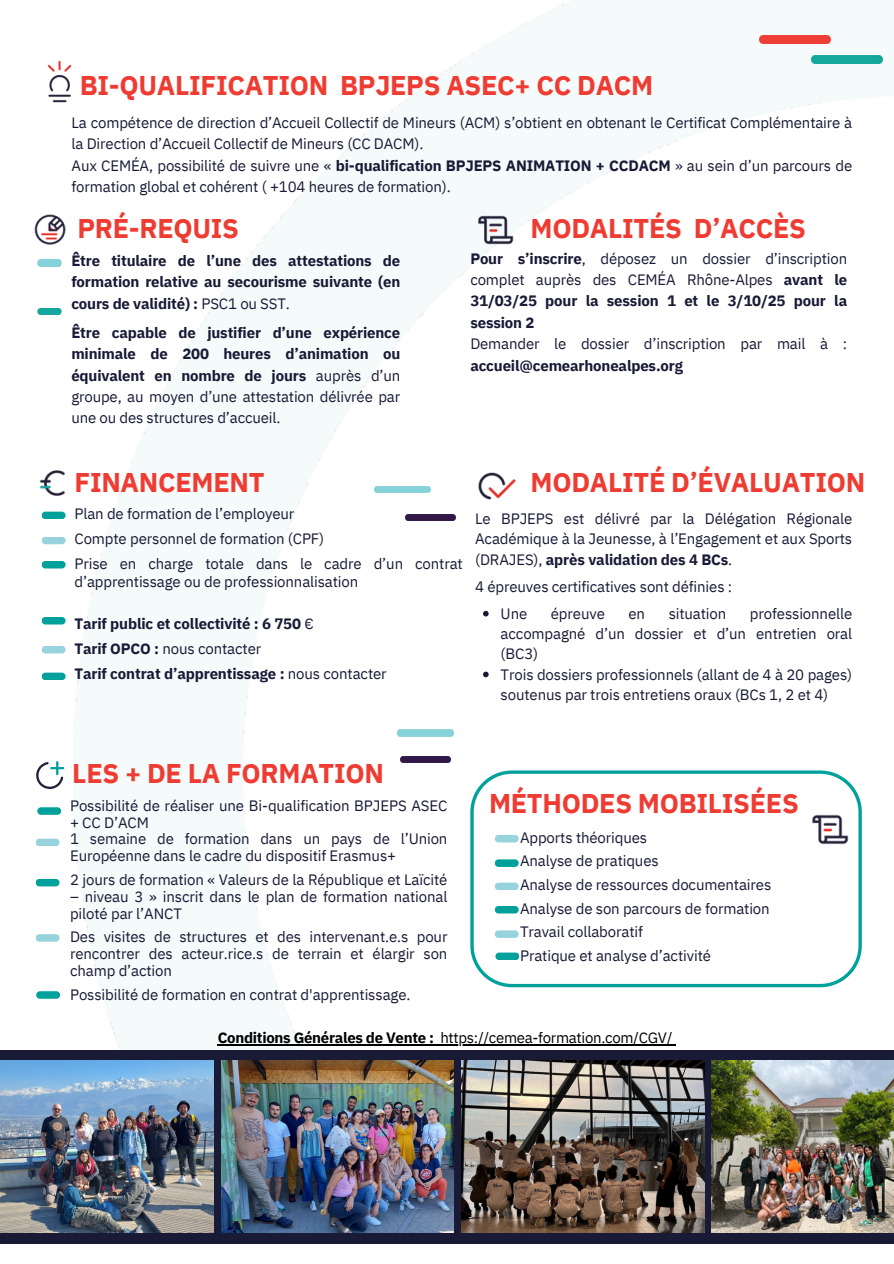
<style>
.page{position:relative;width:894px;height:1264px;background:#fff}
.page>*{position:absolute;margin:0;border:0;box-sizing:border-box;transform-origin:0 0}
.t1{font:700 27px "IBM Plex Sans";letter-spacing:-.01em;color:#ef3c33}
.t2{font:15px/16.8px "IBM Plex Sans";letter-spacing:-.01em;color:#181a36}
.t3{font:700 15px/21.3px "IBM Plex Sans";letter-spacing:-.01em;color:#181a36;text-align:justify}
.t4{font:15px "IBM Plex Sans";letter-spacing:-.02em;color:#000}
.s1{font-weight:700}
.s2{font-weight:400}
</style>
<div class="page">
<img style="left:74px;top:0;width:813px;height:1048px">
<img style="left:39px;top:470px;width:26px;height:26px">
<div style="left:37px;top:807px;width:24px;height:7px;background:#00a19a;border-radius:4px"></div>
<div style="left:36px;top:838px;width:23px;height:8px;background:#96d3dd;border-radius:4px"></div>
<div style="left:36px;top:878px;width:23px;height:8px;background:#00a19a;border-radius:4px"></div>
<div style="left:36px;top:934px;width:23px;height:7px;background:#96d3dd;border-radius:4px"></div>
<div style="left:42px;top:561px;width:24px;height:7px;background:#00a19a;border-radius:4px"></div>
<div style="left:42px;top:617px;width:24px;height:7px;background:#00a19a;border-radius:4px"></div>
<svg style="left:36px;top:761px;width:28px;height:28px"></svg>
<div style="left:42px;top:511px;width:24px;height:8px;background:#00a19a;border-radius:4px"></div>
<div style="left:42px;top:536px;width:24px;height:8px;background:#96d3dd;border-radius:4px"></div>
<div style="left:42px;top:646px;width:24px;height:7px;background:#96d3dd;border-radius:4px"></div>
<div style="left:42px;top:672px;width:24px;height:8px;background:#00a19a;border-radius:4px"></div>
<img style="left:471px;top:465px;width:51px;height:42px">
<img style="left:805px;top:808px;width:48px;height:42px">
<img style="left:759px;top:35px;width:70px;height:8px">
<img style="left:471px;top:209px;width:48px;height:42px">
<img style="left:811px;top:56px;width:71px;height:8px">
<div style="left:494px;top:835px;width:24px;height:7px;background:#96d3dd;border-radius:4px"></div>
<div style="left:494px;top:859px;width:24px;height:8px;background:#00a19a;border-radius:4px"></div>
<div style="left:494px;top:882px;width:24px;height:8px;background:#96d3dd;border-radius:4px"></div>
<div style="left:494px;top:906px;width:24px;height:7px;background:#00a19a;border-radius:4px"></div>
<div style="left:494px;top:930px;width:24px;height:7px;background:#96d3dd;border-radius:4px"></div>
<img style="left:34px;top:214px;width:32px;height:31px">
<img style="left:37px;top:260px;width:24px;height:7px">
<img style="left:37px;top:308px;width:24px;height:7px">
<img style="left:405px;top:515px;width:50px;height:5px">
<img style="left:374px;top:486px;width:56px;height:7px">
<img style="left:400px;top:756px;width:51px;height:6px">
<img style="left:397px;top:729px;width:56px;height:7px">
<div style="left:0;top:1050px;width:893px;height:193px;background:#181a36"></div>
<img style="left:0;top:1060px;width:214px;height:172px">
<img style="left:222px;top:1060px;width:232px;height:172px">
<img style="left:462px;top:1060px;width:241px;height:172px">
<img style="left:711px;top:1060px;width:182px;height:172px">
<div style="left:495px;top:952px;width:24px;height:8px;background:#00a19a;border-radius:4px"></div>
<div style="left:36px;top:991px;width:24px;height:7px;background:#00a19a;border-radius:4px"></div>
<img style="left:47px;top:56px;width:29px;height:51px">
<svg style="left:483px;top:611px;width:5px;height:5px"></svg>
<svg style="left:483px;top:671px;width:5px;height:6px"></svg>
<hr style="left:218px;top:1044px;width:216px;height:1px;background:#000">
<hr style="left:440px;top:1044px;width:232px;height:1px;background:#000">
<p class="t1" style="left:80px;top:67px;width:575px">BI-QUALIFICATION BPJEPS ASEC+ CC DACM</p>
<p class="t2" style="left:72px;top:111px;width:782px;line-height:21.3px">La compétence de direction d’Accueil Collectif de Mineurs (ACM) s’obtient en obtenant le Certificat Complémentaire à la Direction d’Accueil Collectif de Mineurs (CC DACM).</p>
<p class="t2" style="left:72px;top:154px;width:782px;line-height:21.3px">Aux CEMÉA, possibilité de suivre une « <span class="s1">bi-qualification BPJEPS ANIMATION + CCDACM</span> » au sein d’un parcours de formation global et cohérent ( +104 heures de formation).</p>
<p class="t1" style="left:77px;top:210px;width:163px">PRÉ-REQUIS</p>
<p class="t1" style="left:530px;top:210px;width:277px">MODALITÉS D’ACCÈS</p>
<p class="t3" style="left:470px;top:247px;width:378px">Pour s’inscrire<span class="s2">, déposez un dossier d’inscription complet auprès des CEMÉA Rhône-Alpes</span> avant le 31/03/25 pour la session 1 et le 3/10/25 pour la session 2</p>
<p class="t2" style="left:470px;top:333px;width:378px;line-height:21.3px">Demander le dossier d’inscription par mail à : <span class="s1">accueil@cemearhonealpes.org</span></p>
<p class="t3" style="left:71px;top:249px;width:330px">Être titulaire de l’une des attestations de formation relative au secourisme suivante (en cours de validité) : <span class="s2">PSC1 ou SST.</span></p>
<p class="t3" style="left:71px;top:321px;width:330px">Être capable de justifier d’une expérience minimale de 200 heures d’animation ou équivalent en nombre de jours <span class="s2">auprès d’un groupe, au moyen d’une attestation délivrée par une ou des structures d’accueil.</span></p>
<h1 class="t1" style="left:74px;top:465px;width:191px">FINANCEMENT</h1>
<p class="t2" style="left:74px;top:505px;width:221px">Plan de formation de l’employeur</p>
<h1 class="t2" style="left:74px;top:530px;width:251px">Compte personnel de formation (CPF)</h1>
<p class="t2" style="left:74px;top:554px;width:390px;line-height:18px">Prise en charge totale dans le cadre d’un contrat d’apprentissage ou de professionnalisation</p>
<h1 class="t3" style="left:74px;top:613px;width:241px">Tarif public et collectivité : 6 750 <span class="s2">€</span></h1>
<p class="t2" style="left:74px;top:640px;width:188px"><span class="s1">Tarif OPCO :</span> nous contacter</p>
<p class="t3" style="left:74px;top:662px;width:314px">Tarif contrat d’apprentissage : <span class="s2">nous contacter</span></p>
<p class="t1" style="left:530px;top:465px;width:336px">MODALITÉ D’ÉVALUATION</p>
<p class="t2" style="left:475px;top:508px;width:378px;line-height:20.2px;text-align:justify">Le BPJEPS est délivré par la Délégation Régionale Académique à la Jeunesse, à l’Engagement et aux Sports (DRAJES), <span class="s1">après validation des 4 BCs</span>.</p>
<p class="t2" style="left:475px;top:577px;width:258px">4 épreuves certificatives sont définies :</p>
<p class="t2" style="left:500px;top:604px;width:28px">Une</p>
<p class="t2" style="left:550px;top:604px;width:55px">épreuve</p>
<p class="t2" style="left:628px;top:604px;width:18px">en</p>
<p class="t2" style="left:668px;top:604px;width:59px">situation</p>
<p class="t2" style="left:500px;top:603px;width:353px;line-height:20.2px;text-align:justify;text-indent:249px">professionnelle accompagné d’un dossier et d’un entretien oral (BC3)</p>
<p class="t2" style="left:500px;top:663px;width:353px;line-height:20.2px">Trois dossiers professionnels (allant de 4 à 20 pages) soutenus par trois entretiens oraux (BCs 1, 2 et 4)</p>
<h1 class="t1" style="left:72px;top:755px;width:313px">LES + DE LA FORMATION</h1>
<p class="t2" style="left:70px;top:796px;width:379px">Possibilité de réaliser une Bi-qualification BPJEPS ASEC + CC D’ACM</p>
<p class="t2" style="left:70px;top:830px;width:379px">1 semaine de formation dans un pays de l’Union<br>Européenne dans le cadre du dispositif Erasmus+</p>
<p class="t2" style="left:70px;top:870px;width:379px">2 jours de formation « Valeurs de la République et Laïcité</p>
<p class="t2" style="left:70px;top:887px;width:379px">– niveau 3 » inscrit dans le plan de formation national piloté par l’ANCT</p>
<p class="t2" style="left:70px;top:928px;width:379px;text-align:justify">Des visites de structures et des intervenant.e.s pour rencontrer des acteur.rice.s de terrain et élargir son champ d’action</p>
<p class="t2" style="left:70px;top:985px;width:342px">Possibilité de formation en contrat d'apprentissage.</p>
<p class="t1" style="left:489px;top:785px;width:311px">MÉTHODES MOBILISÉES</p>
<h1 class="t2" style="left:520px;top:828px;width:129px">Apports théoriques</h1>
<p class="t2" style="left:520px;top:852px;width:140px">Analyse de pratiques</p>
<p class="t2" style="left:520px;top:876px;width:253px">Analyse de ressources documentaires</p>
<p class="t2" style="left:520px;top:899px;width:251px">Analyse de son parcours de formation</p>
<p class="t2" style="left:520px;top:923px;width:124px">Travail collaboratif</p>
<p class="t2" style="left:520px;top:946px;width:192px">Pratique et analyse d’activité</p>
<p class="t4" style="left:218px;top:1027px;width:456px"><span class="s1">Conditions Générales de Vente :</span> https://cemea-formation.com/CGV/</p>
</div>
